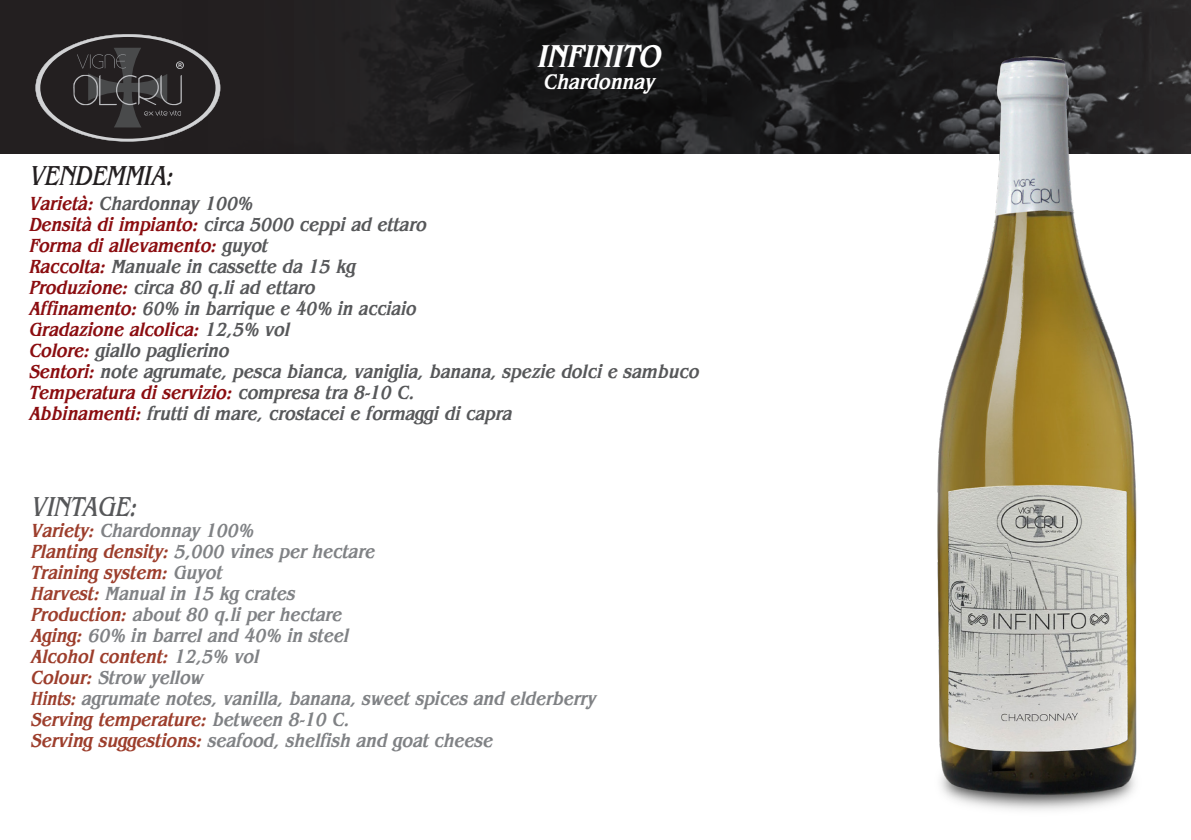
<style>
.page{position:relative;width:1191px;height:840px;background:#fff}
.page>*{position:absolute;margin:0;border:0;box-sizing:border-box;transform-origin:0 0}
.t1{font:italic 700 33px "Benguiat";color:#fff;scale:.82 1}
.t2{font:italic 28.6px "Benguiat";color:#231f20;scale:.82 1}
.t3{font:italic 28.6px "Benguiat";color:#57585a;scale:.82 1}
.t4{font:italic 700 22px "Benguiat";color:#fff;scale:.82 1}
.t5{font:italic 700 19.8px/21px "Benguiat";color:#57585a;scale:.82 1}
.t6{font:italic 700 19.8px/21px "Benguiat";color:#808285;scale:.82 1}
.s1{color:#fff}
.s2{color:#8b0d10}
.s3{color:#9d3e2c}
</style>
<div class="page">
<div style="left:0;top:0;width:1191px;height:153px;background:#231f20"></div>
<img style="left:116px;top:0;width:1075px;height:153px">
<svg style="left:35px;top:34px;width:185px;height:107px"></svg>
<img style="left:927px;top:38px;width:241px;height:773px">
<h2 class="t2" style="left:28px;top:160px;width:259px">VENDEMMIA: <span class="s1">2004</span></h2>
<h1 class="t1" style="left:536px;top:37px;width:152px">INFINITO</h1>
<p class="t4" style="left:543px;top:69px;width:137px">Chardonnay</p>
<p class="t5" style="left:28px;top:193px;width:818px"><span class="s2">Varietà:</span> Chardonnay 100%<br><span class="s2">Densità di impianto:</span> circa 5000 ceppi ad ettaro<br><span class="s2">Forma di allevamento:</span> guyot<br><span class="s2">Raccolta:</span> Manuale in cassette da 15 kg<br><span class="s2">Produzione:</span> circa 80 q.li ad ettaro<br><span class="s2">Affinamento:</span> 60% in barrique e 40% in acciaio<br><span class="s2">Gradazione alcolica:</span> 12,5% vol<br><span class="s2">Colore:</span> giallo paglierino<br><span class="s2">Sentori:</span> note agrumate, pesca bianca, vaniglia, banana, spezie dolci e sambuco <span class="s2">Temperatura di servizio:</span> compresa tra 8-10°C.<br><span class="s2">Abbinamenti:</span> frutti di mare, crostacei e formaggi di capra</p>
<h2 class="t3" style="left:30px;top:490px;width:213px">VINTAGE: <span class="s1">2004</span></h2>
<p class="t6" style="left:30px;top:519px;width:690px"><span class="s3">Variety:</span> Chardonnay 100%<br><span class="s3">Planting density:</span> 5,000 vines per hectare<br><span class="s3">Training system:</span> Guyot<br><span class="s3">Harvest:</span> Manual in 15 kg crates<br><span class="s3">Production:</span> about 80 q.li per hectare<br><span class="s3">Aging:</span> 60% in barrel and 40% in steel<br><span class="s3">Alcohol content:</span> 12,5% vol<br><span class="s3">Colour:</span> Strow yellow<br><span class="s3">Hints:</span> agrumate notes, vanilla, banana, sweet spices and elderberry <span class="s3">Serving temperature:</span> between 8-10 C.<br><span class="s3">Serving suggestions:</span> seafood, shelfish and goat cheese</p>
</div>
